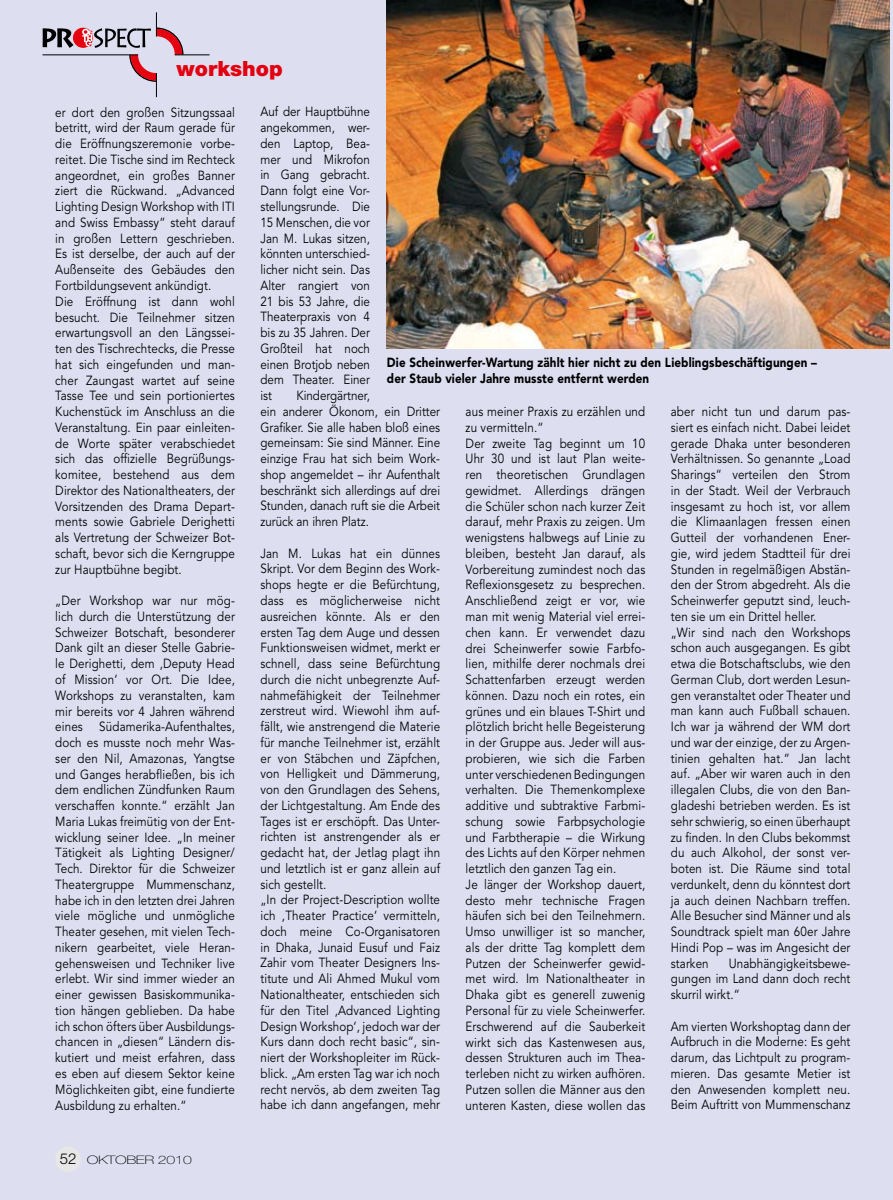
<style>
.page{position:relative;width:893px;height:1200px;background:#fff}
.page>*{position:absolute;margin:0;border:0;box-sizing:border-box;transform-origin:0 0}
.t1{font:900 21px "Helvetica Neue";color:#e3000f}
.t2{font:13.2px/15.8px "Avenir";letter-spacing:.01em;color:#000;scale:.88 1}
.t3{font:900 13.2px/15.8px "Avenir";letter-spacing:.01em;color:#000;scale:.88 1}
.t4{font:100 11.7px "Helvetica Neue";letter-spacing:-.025em;color:#000;scale:1.35 1}
.s1{font-weight:300;font-size:15px}
</style>
<div class="page">
<div style="left:0;top:0;width:893px;height:1199px;background:#dddff1"></div>
<div style="left:55px;top:1146px;width:26px;height:25px;background:#e7e7e7;border-radius:50%"></div>
<img style="left:387px;top:0;width:502px;height:349px">
<hr style="left:175px;top:54px;width:35px;height:1px;background:#000">
<svg style="left:43px;top:13px;width:143px;height:84px"></svg>
<h1 class="t1" style="left:177px;top:56px;width:108px">workshop</h1>
<p class="t2" style="left:55px;top:104px;width:206px">er dort den großen Sitzungssaal betritt, wird der Raum gerade für die Eröffnungszeremonie vorbe&shy;reitet. Die Tische sind im Rechteck angeordnet, ein großes Banner ziert die Rückwand. „Advanced<br>Lighting Design Workshop with ITI and Swiss Embassy“ steht darauf in großen Lettern geschrieben.<br>Es ist derselbe, der auch auf der<br>Außenseite des Gebäudes den<br>Fortbildungsevent ankündigt.<br>Die Eröffnung ist dann wohl besucht. Die Teilnehmer sitzen erwartungsvoll an den Längssei&shy;ten des Tischrechtecks, die Presse hat sich eingefunden und man&shy;cher Zaungast wartet auf seine<br>Tasse Tee und sein portioniertes<br>Kuchenstück im Anschluss an die<br>Veranstaltung. Ein paar einleiten&shy;de Worte später verabschiedet sich das offizielle Begrüßungs&shy;komitee, bestehend aus dem<br>Direktor des Nationaltheaters, der<br>Vorsitzenden des Drama Depart&shy;ments sowie Gabriele Derighetti als Vertretung der Schweizer Bot&shy;schaft, bevor sich die Kerngruppe zur Hauptbühne begibt.</p>
<p class="t2" style="left:55px;top:593px;width:206px;text-align:justify">„Der Workshop war nur mög&shy;lich durch die Unterstützung der Schweizer Botschaft, besonderer Dank gilt an dieser Stelle Gabrie&shy;le Derighetti, dem ,Deputy Head of Mission‘ vor Ort. Die Idee, Workshops zu veranstalten, kam mir bereits vor 4 Jahren während eines Südamerika-Aufenthaltes, doch es musste noch mehr Was&shy;ser den Nil, Amazonas, Yangtse und Ganges herabfließen, bis ich dem endlichen Zündfunken Raum verschaffen konnte.“ erzählt Jan Maria Lukas freimütig von der Ent&shy;wicklung seiner Idee. „In meiner Tätigkeit als Lighting Designer/ Tech. Direktor für die Schweizer Theatergruppe Mummenschanz, habe ich in den letzten drei Jahren viele mögliche und unmögliche Theater gesehen, mit vielen Tech&shy;nikern gearbeitet, viele Heran&shy;gehensweisen und Techniker live erlebt. Wir sind immer wieder an einer gewissen Basiskommunika&shy;tion hängen geblieben. Da habe ich schon öfters über Ausbildungs&shy;chancen in „diesen“ Ländern dis&shy;kutiert und meist erfahren, dass es eben auf diesem Sektor keine Möglichkeiten gibt, eine fundierte Ausbildung zu erhalten.“</p>
<p class="t4" style="left:60px;top:1152px;width:99px"><span class="s1">52</span> OKTOBER 2010</p>
<p class="t2" style="left:260px;top:104px;width:126px;text-align:justify">Auf der Hauptbühne angekommen, wer&shy;den Laptop, Bea&shy;mer und Mikrofon in Gang gebracht.<br>Dann folgt eine Vor&shy;stellungsrunde. Die 15 Menschen, die vor Jan M. Lukas sitzen, könnten unterschied&shy;licher nicht sein. Das Alter rangiert von 21 bis 53 Jahre, die Theaterpraxis von 4 bis zu 35 Jahren. Der Großteil hat noch einen Brotjob neben dem Theater. Einer ist</p>
<p class="t3" style="left:387px;top:355px;width:490px">Die Scheinwerfer-Wartung zählt hier nicht zu den Lieblingsbeschäftigungen – der Staub vieler Jahre musste entfernt werden</p>
<p class="t2" style="left:260px;top:388px;width:206px;text-indent:36px">Kindergärtner,<br>ein anderer Ökonom, ein Dritter<br>Grafiker. Sie alle haben bloß eines gemeinsam: Sie sind Männer. Eine einzige Frau hat sich beim Work&shy;shop angemeldet – ihr Aufenthalt beschränkt sich allerdings auf drei<br>Stunden, danach ruft sie die Arbeit zurück an ihren Platz.</p>
<p class="t2" style="left:260px;top:545px;width:206px">Jan M. Lukas hat ein dünnes<br>Skript. Vor dem Beginn des Work&shy;shops hegte er die Befürchtung, dass es möglicherweise nicht ausreichen könnte. Als er den ersten Tag dem Auge und dessen<br>Funktionsweisen widmet, merkt er schnell, dass seine Befürchtung durch die nicht unbegrenzte Auf&shy;nahmefähigkeit der Teilnehmer zerstreut wird. Wiewohl ihm auf&shy;fällt, wie anstrengend die Materie für manche Teilnehmer ist, erzählt er von Stäbchen und Zäpfchen, von Helligkeit und Dämmerung, von den Grundlagen des Sehens, der Lichtgestaltung. Am Ende des<br>Tages ist er erschöpft. Das Unter&shy;richten ist anstrengender als er gedacht hat, der Jetlag plagt ihn und letztlich ist er ganz allein auf sich gestellt.<br>„In der Project-Description wollte ich ,Theater Practice‘ vermitteln, doch meine Co-Organisatoren in Dhaka, Junaid Eusuf und Faiz<br>Zahir vom Theater Designers Ins&shy;titute und Ali Ahmed Mukul vom<br>Nationaltheater, entschieden sich für den Titel ,Advanced Lighting<br>Design Workshop‘, jedoch war der<br>Kurs dann doch recht basic“, sin&shy;niert der Workshopleiter im Rück&shy;blick. „Am ersten Tag war ich noch recht nervös, ab dem zweiten Tag habe ich dann angefangen, mehr</p>
<p class="t2" style="left:466px;top:404px;width:206px">aus meiner Praxis zu erzählen und zu vermitteln.“<br>Der zweite Tag beginnt um 10<br>Uhr 30 und ist laut Plan weite&shy;ren theoretischen Grundlagen gewidmet. Allerdings drängen die Schüler schon nach kurzer Zeit darauf, mehr Praxis zu zeigen. Um wenigstens halbwegs auf Linie zu bleiben, besteht Jan darauf, als<br>Vorbereitung zumindest noch das<br>Reflexionsgesetz zu besprechen.<br>Anschließend zeigt er vor, wie man mit wenig Material viel errei&shy;chen kann. Er verwendet dazu drei Scheinwerfer sowie Farbfo&shy;lien, mithilfe derer nochmals drei<br>Schattenfarben erzeugt werden können. Dazu noch ein rotes, ein grünes und ein blaues T-Shirt und plötzlich bricht helle Begeisterung in der Gruppe aus. Jeder will aus&shy;probieren, wie sich die Farben unter verschiedenen Bedingungen verhalten. Die Themenkomplexe additive und subtraktive Farbmi&shy;schung sowie Farbpsychologie und Farbtherapie – die Wirkung des Lichts auf den Körper nehmen letztlich den ganzen Tag ein.<br>Je länger der Workshop dauert, desto mehr technische Fragen häufen sich bei den Teilnehmern.<br>Umso unwilliger ist so mancher, als der dritte Tag komplett dem<br>Putzen der Scheinwerfer gewid&shy;met wird. Im Nationaltheater in<br>Dhaka gibt es generell zuwenig<br>Personal für zu viele Scheinwerfer.<br>Erschwerend auf die Sauberkeit wirkt sich das Kastenwesen aus, dessen Strukturen auch im Thea&shy;terleben nicht zu wirken aufhören.<br>Putzen sollen die Männer aus den unteren Kasten, diese wollen das</p>
<p class="t2" style="left:671px;top:404px;width:206px">aber nicht tun und darum pas&shy;siert es einfach nicht. Dabei leidet gerade Dhaka unter besonderen<br>Verhältnissen. So genannte „Load<br>Sharings“ verteilen den Strom in der Stadt. Weil der Verbrauch insgesamt zu hoch ist, vor allem die Klimaanlagen fressen einen<br>Gutteil der vorhandenen Ener&shy;gie, wird jedem Stadtteil für drei<br>Stunden in regelmäßigen Abstän&shy;den der Strom abgedreht. Als die<br>Scheinwerfer geputzt sind, leuch&shy;ten sie um ein Drittel heller.<br>„Wir sind nach den Workshops schon auch ausgegangen. Es gibt etwa die Botschaftsclubs, wie den<br>German Club, dort werden Lesun&shy;gen veranstaltet oder Theater und man kann auch Fußball schauen.<br>Ich war ja während der WM dort und war der einzige, der zu Argen&shy;tinien gehalten hat.“ Jan lacht auf. „Aber wir waren auch in den illegalen Clubs, die von den Ban&shy;gladeshi betrieben werden. Es ist sehr schwierig, so einen überhaupt zu finden. In den Clubs bekommst du auch Alkohol, der sonst ver&shy;boten ist. Die Räume sind total verdunkelt, denn du könntest dort ja auch deinen Nachbarn treffen.<br>Alle Besucher sind Männer und als<br>Soundtrack spielt man 60er Jahre<br>Hindi Pop – was im Angesicht der starken</p>
<p class="t2" style="left:671px;top:955px;width:206px;text-align:justify;text-indent:58px">Unabhängigkeitsbewe&shy;gungen im Land dann doch recht skurril wirkt.“</p>
<p class="t2" style="left:671px;top:1018px;width:206px;text-align:justify">Am vierten Workshoptag dann der Aufbruch in die Moderne: Es geht darum, das Lichtpult zu program&shy;mieren. Das gesamte Metier ist den Anwesenden komplett neu.<br>Beim Auftritt von Mummenschanz</p>
</div>
